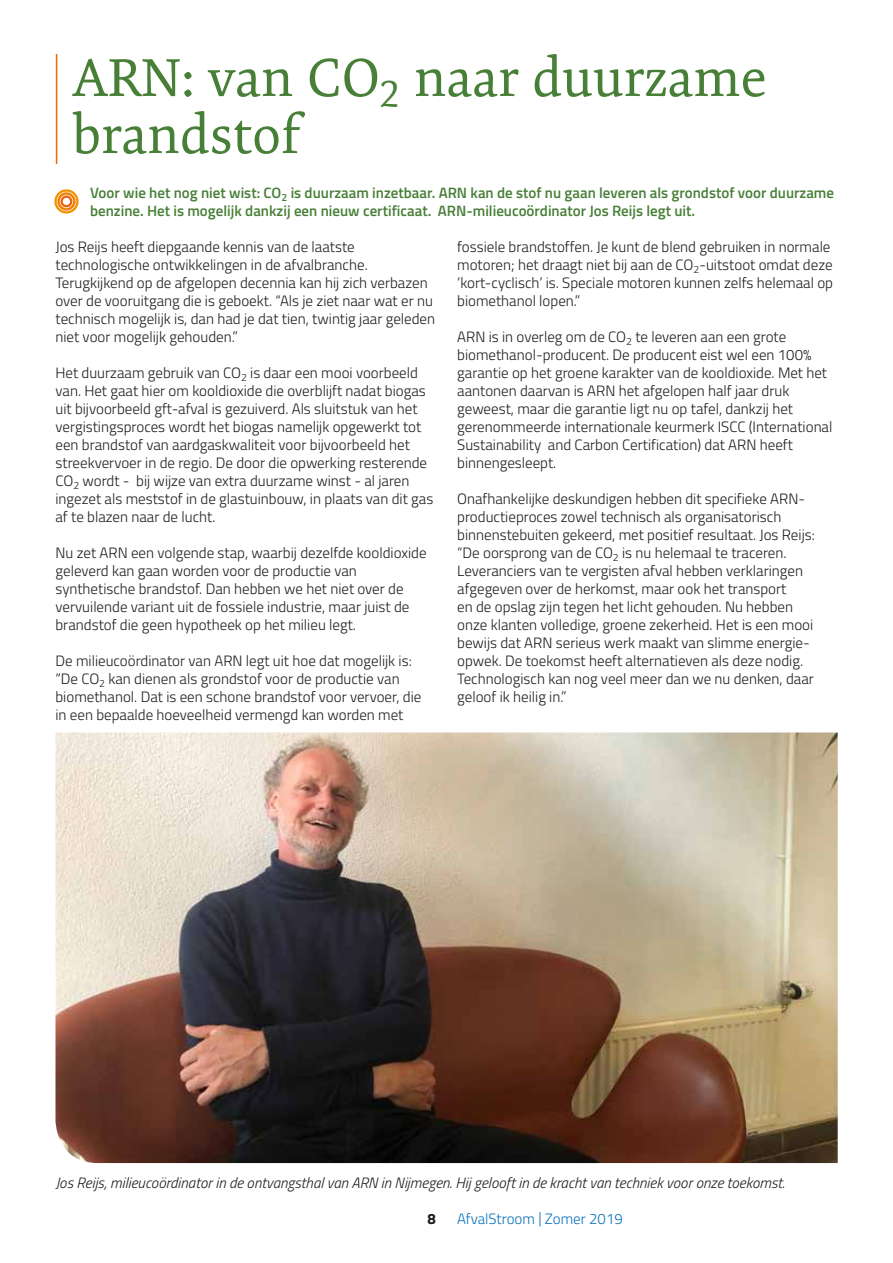
<style>
.page{position:relative;width:893px;height:1263px;background:#fff}
.page>*{position:absolute;margin:0;border:0;box-sizing:border-box;transform-origin:0 0}
.t1{font:54px/57px "Expo Serif Pro";color:#477f37}
.t2{font:300 15px/18px "Titillium Web";color:#1d1d1b}
.t3{font:600 15px/18px "Titillium Web";color:#477f37}
.t4{font:italic 300 15px "Titillium Web";color:#1d1d1b}
.t5{font:300 15px "Titillium Web";color:#0a73ba}
.t6{font:700 15px "Titillium Web";color:#1d1d1b}
</style>
<div class="page">
<hr style="left:56px;top:54px;width:1px;height:110px;background:#ec6608">
<div style="left:54px;top:189px;width:25px;height:25px;border:2px solid #f39200;border-radius:50%"></div>
<div style="left:57px;top:192px;width:19px;height:19px;border:2px solid #ef7d00;border-radius:50%"></div>
<div style="left:60px;top:195px;width:12px;height:12px;border:2px solid #ec6608;border-radius:50%"></div>
<img style="left:56px;top:732px;width:782px;height:431px">
<h1 class="t1" style="left:72px;top:49px;width:696px">ARN: van CO<sub>2</sub> naar duurzame brandstof</h1>
<p class="t3" style="left:90px;top:183px;width:745px">Voor wie het nog niet wist: CO<sub>2</sub> is duurzaam inzetbaar. ARN kan de stof nu gaan leveren als grondstof voor duurzame benzine. Het is mogelijk dankzij een nieuw certificaat. ARN-milieucoördinator Jos Reijs legt uit.</p>
<p class="t2" style="left:56px;top:237px;width:381px">Jos Reijs heeft diepgaande kennis van de laatste technologische ontwikkelingen in de afvalbranche.<br>Terugkijkend op de afgelopen decennia kan hij zich verbazen over de vooruitgang die is geboekt. “Als je ziet naar wat er nu technisch mogelijk is, dan had je dat tien, twintig jaar geleden niet voor mogelijk gehouden.”</p>
<p class="t2" style="left:55px;top:363px;width:379px">Het duurzaam gebruik van CO<sub>2</sub> is daar een mooi voorbeeld van. Het gaat hier om kooldioxide die overblijft nadat biogas uit bijvoorbeeld gft-afval is gezuiverd. Als sluitstuk van het vergistingsproces wordt het biogas namelijk opgewerkt tot een brandstof van aardgaskwaliteit voor bijvoorbeeld het streekvervoer in de regio. De door die opwerking resterende CO<sub>2</sub> wordt - bij wijze van extra duurzame winst - al jaren ingezet als meststof in de glastuinbouw, in plaats van dit gas af te blazen naar de lucht.</p>
<p class="t2" style="left:55px;top:543px;width:373px">Nu zet ARN een volgende stap, waarbij dezelfde kooldioxide geleverd kan gaan worden voor de productie van synthetische brandstof. Dan hebben we het niet over de vervuilende variant uit de fossiele industrie, maar juist de brandstof die geen hypotheek op het milieu legt.</p>
<p class="t2" style="left:55px;top:651px;width:367px">De milieucoördinator van ARN legt uit hoe dat mogelijk is: “De CO<sub>2</sub> kan dienen als grondstof voor de productie van biomethanol. Dat is een schone brandstof voor vervoer, die in een bepaalde hoeveelheid vermengd kan worden met</p>
<p class="t2" style="left:457px;top:237px;width:377px">fossiele brandstoffen. Je kunt de blend gebruiken in normale motoren; het draagt niet bij aan de CO<sub>2</sub>-uitstoot omdat deze ‘kort-cyclisch’ is. Speciale motoren kunnen zelfs helemaal op biomethanol lopen.”</p>
<p class="t2" style="left:457px;top:327px;width:377px">ARN is in overleg om de CO<sub>2</sub> te leveren aan een grote biomethanol-producent. De producent eist wel een 100% garantie op het groene karakter van de kooldioxide. Met het aantonen daarvan is ARN het afgelopen half jaar druk geweest, maar die garantie ligt nu op tafel, dankzij het gerenommeerde internationale keurmerk ISCC (International Sustainability and Carbon Certification) dat ARN heeft binnengesleept.</p>
<p class="t2" style="left:457px;top:489px;width:359px">Onafhankelijke deskundigen hebben dit specifieke ARN&shy;productieproces zowel technisch als organisatorisch binnenstebuiten gekeerd, met positief resultaat. Jos Reijs: “De oorsprong van de CO<sub>2</sub> is nu helemaal te traceren.<br>Leveranciers van te vergisten afval hebben verklaringen afgegeven over de herkomst, maar ook het transport<br>en de opslag zijn tegen het licht gehouden. Nu hebben onze klanten volledige, groene zekerheid. Het is een mooi bewijs dat ARN serieus werk maakt van slimme energie&shy;opwek. De toekomst heeft alternatieven als deze nodig.<br>Technologisch kan nog veel meer dan we nu denken, daar geloof ik heilig in.”</p>
<p class="t4" style="left:55px;top:1172px;width:731px">Jos Reijs, milieucoördinator in de ontvangsthal van ARN in Nijmegen. Hij gelooft in de kracht van techniek voor onze toekomst.</p>
<p class="t6" style="left:427px;top:1207px;width:10px">8</p>
<p class="t5" style="left:457px;top:1208px;width:167px">AfvalStroom | Zomer 2019</p>
</div>
